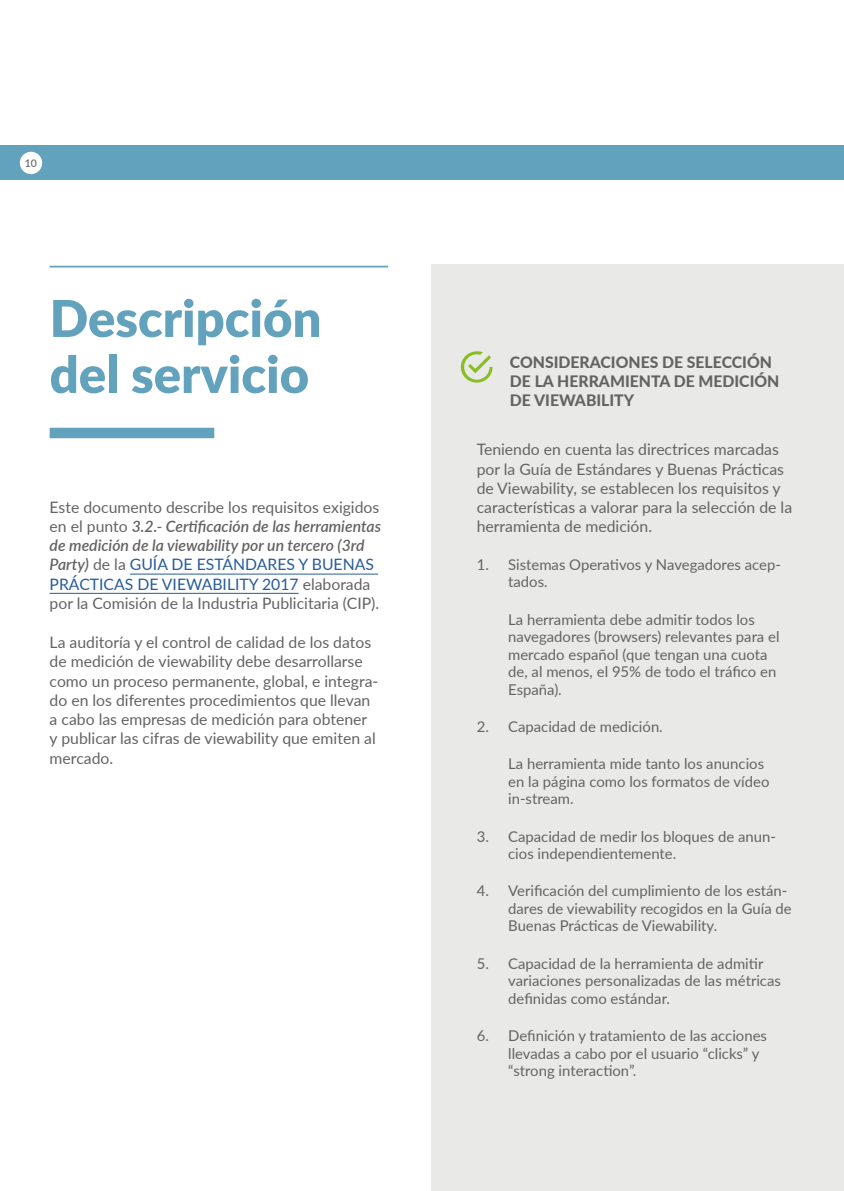
<style>
.page{position:relative;width:844px;height:1191px;background:#fff}
.page>*{position:absolute;margin:0;border:0;box-sizing:border-box;transform-origin:0 0}
.t1{font:900 50.75px/56px "Lato";color:#63a2bc}
.t2{font:15.75px/19.2px "Lato";color:#646363}
.t3{font:800 15.75px/19.2px "Lato";color:#646363}
.t4{font:14.88px/17.5px "Lato";color:#646363}
.t5{font:500 10.5px "Lato";color:#646363}
.s1{font-weight:600;font-style:italic}
.s2{color:#275b9b}
</style>
<div class="page">
<hr style="left:130px;top:574px;width:248px;height:1px;background:#275b9b">
<hr style="left:50px;top:593px;width:248px;height:1px;background:#275b9b">
<hr style="left:50px;top:266px;width:338px;height:1px;background:#63a2bc">
<div style="left:50px;top:428px;width:164px;height:10px;background:#63a2bc"></div>
<div style="left:432px;top:264px;width:411px;height:927px;background:#e9eae8"></div>
<svg style="left:460px;top:351px;width:32px;height:32px"></svg>
<div style="left:0;top:146px;width:843px;height:34px;background:#63a2bc"></div>
<div style="left:20px;top:152px;width:22px;height:22px;background:#fff;border-radius:50%"></div>
<p class="t5" style="left:25px;top:156px;width:14px">10</p>
<h1 class="t1" style="left:50px;top:288px;width:273px">Descripción del servicio</h1>
<p class="t2" style="left:50px;top:496px;width:333px">Este documento describe los requisitos exigidos en el punto <span class="s1">3.2.- Certificación de las herramientas de medición de la viewability por un tercero (3rd Party)</span> de la <span class="s2">GUÍA DE ESTÁNDARES Y BUENAS PRÁCTICAS DE VIEWABILITY 2017</span> elaborada por la Comisión de la Industria Publicitaria (CIP).</p>
<p class="t2" style="left:50px;top:632px;width:330px">La auditoría y el control de calidad de los datos de medición de viewability debe desarrollarse como un proceso permanente, global, e integra&shy;do en los diferentes procedimientos que llevan a cabo las empresas de medición para obtener y publicar las cifras de viewability que emiten al mercado.</p>
<p class="t3" style="left:510px;top:352px;width:271px">CONSIDERACIONES DE SELECCIÓN<br>DE LA HERRAMIENTA DE MEDICIÓN<br>DE VIEWABILITY</p>
<p class="t2" style="left:476px;top:439px;width:317px">Teniendo en cuenta las directrices marcadas por la Guía de Estándares y Buenas Prácticas de Viewability, se establecen los requisitos y características a valorar para la selección de la herramienta de medición.</p>
<p class="t4" style="left:508px;top:555px;width:274px;text-indent:-32px">1. Sistemas Operativos y Navegadores acep&shy;tados.</p>
<p class="t4" style="left:508px;top:609px;width:273px">La herramienta debe admitir todos los navegadores (browsers) relevantes para el mercado español (que tengan una cuota de, al menos, el 95% de todo el tráfico en España).</p>
<p class="t4" style="left:476px;top:717px;width:187px">2. Capacidad de medición.</p>
<p class="t4" style="left:508px;top:754px;width:263px">La herramienta mide tanto los anuncios en la página como los formatos de vídeo in-stream.</p>
<p class="t4" style="left:508px;top:826px;width:269px;text-indent:-32px">3. Capacidad de medir los bloques de anun&shy;cios independientemente.</p>
<p class="t4" style="left:508px;top:881px;width:285px;text-indent:-32px">4. Verificación del cumplimiento de los están&shy;dares de viewability recogidos en la Guía de<br>Buenas Prácticas de Viewability.</p>
<p class="t4" style="left:508px;top:954px;width:274px;text-indent:-32px">5. Capacidad de la herramienta de admitir variaciones personalizadas de las métricas definidas como estándar.</p>
<p class="t4" style="left:508px;top:1026px;width:260px;text-indent:-32px">6. Definición y tratamiento de las acciones llevadas a cabo por el usuario “clicks” y “strong interaction”.</p>
</div>
